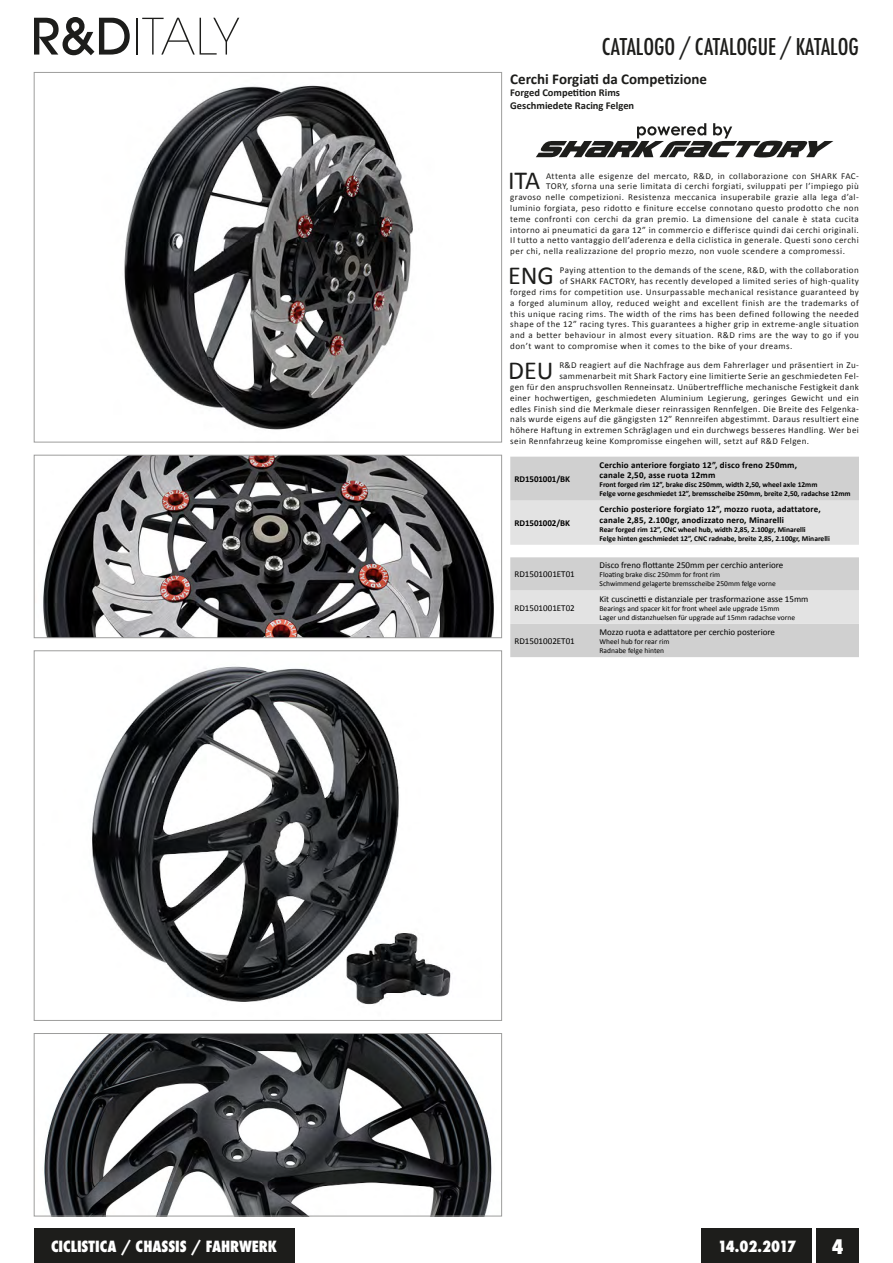
<style>
.page{position:relative;width:893px;height:1263px;background:#fff}
.page>*{position:absolute;margin:0;border:0;box-sizing:border-box;transform-origin:0 0}
.t1{font:25.95px "Calibri";color:#1d1d1b}
.t2{font:500 condensed 22.5px "Futura";color:#1d1d1b}
.t3{font:800 condensed 19.5px "Futura";color:#fff}
.t4{font:800 condensed 15px "Futura";color:#fff}
.t5{font:700 15px "Calibri";color:#1d1d1b}
.t6{font:700 10.5px/12.6px "Calibri";color:#1d1d1b}
.t7{font:9px "Calibri";letter-spacing:.05em;color:#1d1d1b}
.t8{font:9px "Calibri";color:#000}
.t9{font:700 9px/10.8px "Calibri";letter-spacing:.02em;color:#000}
.t10{font:700 9px "Calibri";letter-spacing:-.01em;color:#000}
.t11{font:700 7.5px/9px "Calibri";color:#000}
.t12{font:7.5px/9px "Calibri";color:#000}
</style>
<div class="page">
<div style="left:816px;top:1229px;width:43px;height:34px;background:#1d1d1b"></div>
<div style="left:702px;top:1229px;width:110px;height:34px;background:#1d1d1b"></div>
<svg style="left:34px;top:17px;width:96px;height:38px"></svg>
<hr style="left:136px;top:18px;width:1px;height:37px;background:#1d1d1b">
<svg style="left:142px;top:18px;width:97px;height:37px"></svg>
<img style="left:124px;top:85px;width:289px;height:345px">
<img style="left:92px;top:666px;width:359px;height:339px">
<img style="left:43px;top:457px;width:451px;height:179px">
<div style="left:34px;top:455px;width:468px;height:183px;border:1px solid #9d9d9c"></div>
<img style="left:44px;top:1035px;width:448px;height:179px">
<div style="left:34px;top:1033px;width:468px;height:183px;border:1px solid #9d9d9c"></div>
<svg style="left:510px;top:457px;width:349px;height:88px;background:#d9d9d9"></svg>
<svg style="left:510px;top:557px;width:349px;height:100px;background:#d6d6d6"></svg>
<div style="left:34px;top:1229px;width:260px;height:34px;background:#1d1d1b"></div>
<svg style="left:536px;top:123px;width:297px;height:34px"></svg>
<h2 class="t2" style="left:602px;top:33px;width:259px">CATALOGO / CATALOGUE / KATALOG</h2>
<h3 class="t5" style="left:510px;top:69px;width:198px">Cerchi Forgiati da Competizione</h3>
<p class="t6" style="left:510px;top:86px;width:125px">Forged Competition Rims<br>Geschmiedete Racing Felgen</p>
<h1 class="t1" style="left:508px;top:164px;width:34px">ITA</h1>
<p class="t7" style="left:546px;top:170px;width:314px">Attenta alle esigenze del mercato, R&amp;D, in collaborazione con SHARK FAC-</p>
<p class="t7" style="left:546px;top:181px;width:314px">TORY, sforna una serie limitata di cerchi forgiati, sviluppati per l’impiego più</p>
<p class="t7" style="left:510px;top:191px;width:350px">gravoso nelle competizioni. Resistenza meccanica insuperabile grazie alla lega d’al-</p>
<p class="t7" style="left:510px;top:202px;width:350px">luminio forgiata, peso ridotto e finiture eccelse connotano questo prodotto che non</p>
<p class="t7" style="left:510px;top:213px;width:350px">teme confronti con cerchi da gran premio. La dimensione del canale è stata cucita</p>
<p class="t7" style="left:510px;top:224px;width:350px">intorno ai pneumatici da gara 12” in commercio e differisce quindi dai cerchi originali.</p>
<p class="t7" style="left:510px;top:235px;width:350px">Il tutto a netto vantaggio dell’aderenza e della ciclistica in generale. Questi sono cerchi</p>
<p class="t7" style="left:510px;top:245px;width:336px">per chi, nella realizzazione del proprio mezzo, non vuole scendere a compromessi.</p>
<h1 class="t1" style="left:508px;top:259px;width:47px">ENG</h1>
<p class="t7" style="left:560px;top:265px;width:300px">Paying attention to the demands of the scene, R&amp;D, with the collaboration</p>
<p class="t7" style="left:560px;top:276px;width:300px">of SHARK FACTORY, has recently developed a limited series of high-quality</p>
<p class="t7" style="left:510px;top:286px;width:350px">forged rims for competition use. Unsurpassable mechanical resistance guaranteed by</p>
<p class="t7" style="left:510px;top:297px;width:350px">a forged aluminum alloy, reduced weight and excellent finish are the trademarks of</p>
<p class="t7" style="left:510px;top:308px;width:350px">this unique racing rims. The width of the rims has been defined following the needed</p>
<p class="t7" style="left:510px;top:319px;width:350px">shape of the 12” racing tyres. This guarantees a higher grip in extreme-angle situation</p>
<p class="t7" style="left:510px;top:330px;width:350px">and a better behaviour in almost every situation. R&amp;D rims are the way to go if you</p>
<p class="t7" style="left:510px;top:340px;width:284px">don’t want to compromise when it comes to the bike of your dreams.</p>
<h1 class="t1" style="left:508px;top:354px;width:47px">DEU</h1>
<p class="t7" style="left:559px;top:360px;width:301px">R&amp;D reagiert auf die Nachfrage aus dem Fahrerlager und präsentiert in Zu-</p>
<p class="t7" style="left:559px;top:371px;width:301px">sammenarbeit mit Shark Factory eine limitierte Serie an geschmiedeten Fel-</p>
<p class="t7" style="left:510px;top:381px;width:350px">gen für den anspruchsvollen Renneinsatz. Unübertreffliche mechanische Festigkeit dank</p>
<p class="t7" style="left:510px;top:392px;width:350px">einer hochwertigen, geschmiedeten Aluminium Legierung, geringes Gewicht und ein</p>
<p class="t7" style="left:510px;top:403px;width:350px">edles Finish sind die Merkmale dieser reinrassigen Rennfelgen. Die Breite des Felgenka-</p>
<p class="t7" style="left:510px;top:414px;width:350px">nals wurde eigens auf die gängigsten 12” Rennreifen abgestimmt. Daraus resultiert eine</p>
<p class="t7" style="left:510px;top:425px;width:350px">höhere Haftung in extremen Schräglagen und ein durchwegs besseres Handling. Wer bei</p>
<p class="t7" style="left:510px;top:435px;width:300px">sein Rennfahrzeug keine Kompromisse eingehen will, setzt auf R&amp;D Felgen.</p>
<p class="t10" style="left:514px;top:473px;width:57px">RD1501001/BK</p>
<p class="t9" style="left:600px;top:459px;width:199px">Cerchio anteriore forgiato 12”, disco freno 250mm, canale 2,50, asse ruota 12mm</p>
<p class="t11" style="left:600px;top:480px;width:253px">Front forged rim 12”, brake disc 250mm, width 2,50, wheel axle 12mm<br>Felge vorne geschmiedet 12”, bremsscheibe 250mm, breite 2,50, radachse 12mm</p>
<p class="t10" style="left:514px;top:517px;width:57px">RD1501002/BK</p>
<p class="t8" style="left:514px;top:569px;width:62px">RD1501001ET01</p>
<p class="t8" style="left:514px;top:602px;width:62px">RD1501001ET02</p>
<p class="t8" style="left:514px;top:635px;width:62px">RD1501002ET01</p>
<p class="t9" style="left:600px;top:503px;width:223px">Cerchio posteriore forgiato 12”, mozzo ruota, adattatore, canale 2,85, 2.100gr, anodizzato nero, Minarelli</p>
<p class="t11" style="left:600px;top:524px;width:232px">Rear forged rim 12”, CNC wheel hub, width 2,85, 2.100gr, Minarelli<br>Felge hinten geschmiedet 12”, CNC radnabe, breite 2,85, 2.100gr, Minarelli</p>
<p class="t8" style="left:600px;top:560px;width:185px">Disco freno flottante 250mm per cerchio anteriore</p>
<p class="t12" style="left:600px;top:570px;width:178px">Floating brake disc 250mm for front rim<br>Schwimmend gelagerte bremsscheibe 250mm felge vorne</p>
<p class="t8" style="left:600px;top:593px;width:210px">Kit cuscinetti e distanziale per trasformazione asse 15mm</p>
<p class="t12" style="left:600px;top:604px;width:197px">Bearings and spacer kit for front wheel axle upgrade 15mm<br>Lager und distanzhuelsen für upgrade auf 15mm radachse vorne</p>
<p class="t8" style="left:600px;top:626px;width:177px">Mozzo ruota e adattatore per cerchio posteriore</p>
<p class="t12" style="left:600px;top:637px;width:71px">Wheel hub for rear rim<br>Radnabe felge hinten</p>
<h3 class="t4" style="left:51px;top:1236px;width:228px">CICLISTICA / CHASSIS / FAHRWERK</h3>
<h3 class="t4" style="left:718px;top:1236px;width:80px">14.02.2017</h3>
<h3 class="t3" style="left:832px;top:1233px;width:13px">4</h3>
</div>
